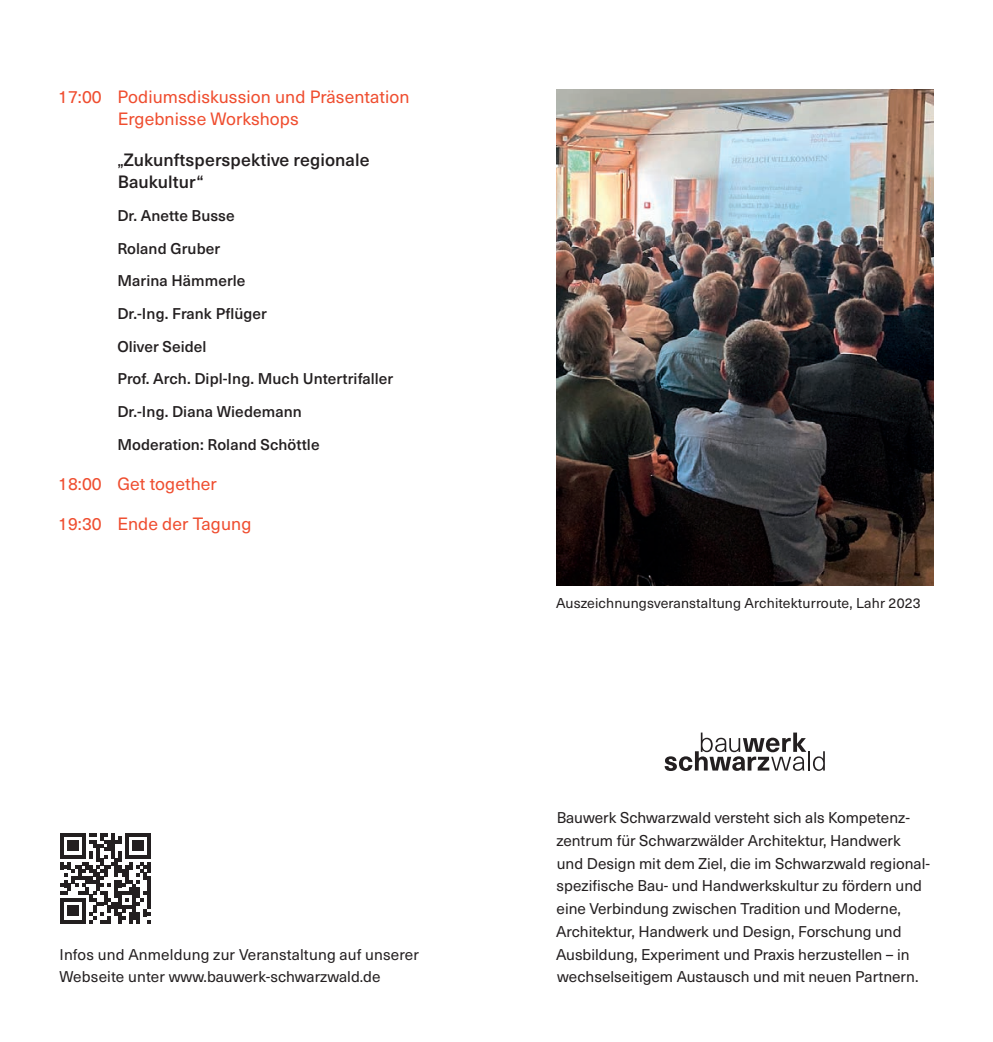
<style>
.page{position:relative;width:993px;height:1042px;background:#fff}
.page>*{position:absolute;margin:0;border:0;box-sizing:border-box;transform-origin:0 0}
.t1{font:17.5px/22.8px "Neue Haas Unica W1 G";letter-spacing:.005em;color:#ef4d2f}
.t2{font:500 17.5px/22.8px "Neue Haas Unica W1 G";letter-spacing:.005em;color:#231f20}
.t3{font:15.4px/22.8px "Neue Haas Unica W1 G";color:#231f20}
.t4{font:500 15.4px/32.7px "Neue Haas Unica W1 G";letter-spacing:.005em;color:#231f20}
.t5{font:14px "Neue Haas Unica W1 G";letter-spacing:.01em;color:#231f20}
.s1{font-size:15.4px}
</style>
<div class="page">
<svg style="left:664px;top:732px;width:160px;height:39px"></svg>
<img style="left:556px;top:89px;width:377px;height:496px">
<svg style="left:60px;top:833px;width:91px;height:90px"></svg>
<p class="t1" style="left:118px;top:84px;width:293px;text-indent:-60px">17:00 Podiumsdiskussion und Präsentation<br>Ergebnisse Workshops</p>
<p class="t2" style="left:117px;top:147px;width:254px"><span class="s1">„</span>Zukunftsperspektive regionale<br>Baukultur“</p>
<p class="t4" style="left:117px;top:198px;width:277px">Dr. Anette Busse<br>Roland Gruber<br>Marina Hämmerle<br>Dr.-Ing. Frank Pflüger<br>Oliver Seidel<br>Prof. Arch. Dipl-Ing. Much Untertrifaller<br>Dr.-Ing. Diana Wiedemann<br>Moderation: Roland Schöttle</p>
<p class="t1" style="left:58px;top:471px;width:160px">18:00 Get together</p>
<p class="t1" style="left:58px;top:511px;width:195px">19:30 Ende der Tagung</p>
<p class="t3" style="left:60px;top:942px;width:361px">Infos und Anmeldung zur Veranstaltung auf unserer<br>Webseite unter www.bauwerk-schwarzwald.de</p>
<p class="t5" style="left:556px;top:592px;width:366px">Auszeichnungsveranstaltung Architekturroute, Lahr 2023</p>
<p class="t3" style="left:556px;top:805px;width:375px">Bauwerk Schwarzwald versteht sich als Kompetenz&shy;zentrum für Schwarzwälder Architektur, Handwerk und Design mit dem Ziel, die im Schwarzwald regional&shy;spezifische Bau- und Handwerkskultur zu fördern und eine Verbindung zwischen Tradition und Moderne, Architektur, Handwerk und Design, Forschung und Ausbildung, Experiment und Praxis herzustellen – in wechselseitigem Austausch und mit neuen Partnern.</p>
</div>
